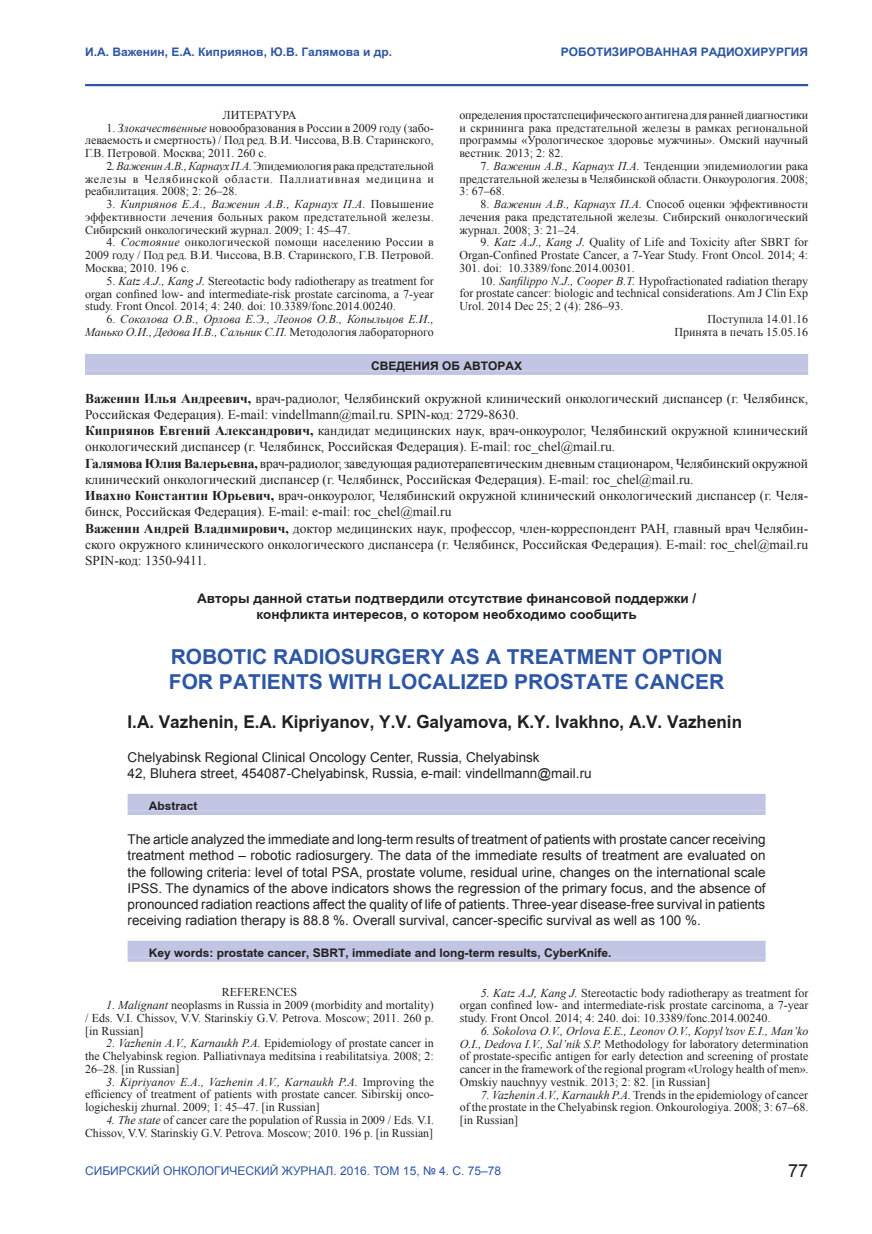
<style>
.page{position:relative;width:872px;height:1234px;background:#fff}
.page>*{position:absolute;margin:0;border:0;box-sizing:border-box;transform-origin:0 0}
.t1{font:700 21px "Arial";color:#2d56a5}
.t2{font:700 18px "Arial";color:#231f20;scale:.95 1}
.t3{font:18px "Arial";color:#231f20}
.t4{font:13.5px/16.2px "Times New Roman";color:#231f20}
.t5{font:13.5px/16.2px "Arial";color:#231f20}
.t6{font:700 13.5px/16.2px "Arial";color:#231f20;text-align:center}
.t7{font:12px/12.8px "Times New Roman";color:#231f20;text-align:justify}
.t8{font:italic 12px/12.8px "Times New Roman";letter-spacing:.005em;color:#231f20;text-align:right}
.t9{font:700 12px "Arial";color:#231f20}
.t10{font:700 12px "Arial";color:#2d56a5}
.t11{font:12px "Arial";color:#2d56a5}
.s1{font-style:italic}
.s2{font-style:normal}
.s3{font-weight:700}
</style>
<div class="page">
<hr style="left:85px;top:84px;width:723px;height:2px;background:#2d56a5">
<div style="left:85px;top:354px;width:723px;height:16px;background:#c1c4e2"></div>
<div style="left:85px;top:370px;width:723px;height:5px;background:#c1c4e2"></div>
<div style="left:128px;top:793px;width:637px;height:17px;background:#c1c4e2"></div>
<svg style="left:128px;top:810px;width:637px;height:4px;background:#c4c7e3"></svg>
<div style="left:128px;top:940px;width:637px;height:17px;background:#c1c4e2"></div>
<hr style="left:128px;top:957px;width:637px;height:4px;background:#c1c4e2">
<p class="t10" style="left:85px;top:45px;width:308px">И.А. Важенин, Е.А. Киприянов, Ю.В. Галямова и др.</p>
<p class="t10" style="left:561px;top:45px;width:95px">РОБОТИЗИРОВАННАЯ</p>
<p class="t10" style="left:700px;top:45px;width:69px">РАДИОХИРУР</p>
<p class="t10" style="left:784px;top:45px;width:25px">ГИЯ</p>
<p class="t7" style="left:222px;top:108px;width:75px">ЛИТЕРАТУРА</p>
<p class="t7" style="left:85px;top:121px;width:350px;text-indent:21px">1. <span class="s1">Злокачественные</span> новообразования в России в 2009 году (забо&shy;леваемость и смертность) / Под ред. В.И. Чиссова, В.В. Старинского, Г.В. Петровой. Москва; 2011. 260 с.</p>
<p class="t7" style="left:85px;top:159px;width:350px;text-indent:21px">2<span class="s1">. Важенин А.В., Карнаух П.А.</span> Эпидемиология рака предстательной железы в Челябинской области. Паллиативная медицина и реабилитация. 2008; 2: 26–28.</p>
<p class="t7" style="left:85px;top:198px;width:350px;text-indent:21px">3. <span class="s1">Киприянов Е.А., Важенин А.В., Карнаух П.А.</span> Повышение эффективности лечения больных раком предстательной железы.<br>Сибирский онкологический журнал. 2009; 1: 45–47.</p>
<p class="t7" style="left:85px;top:236px;width:350px;text-indent:21px">4. <span class="s1">Состояние</span> онкологической помощи населению России в 2009 году / Под ред. В.И. Чиссова, В.В. Старинского, Г.В. Петровой.<br>Москва; 2010. 196 с.</p>
<p class="t7" style="left:85px;top:274px;width:350px;text-indent:21px">5. <span class="s1">Katz A.J., Kang J.</span> Stereotactic body radiotherapy as treatment for organ confined low- and intermediate-risk prostate carcinoma, a 7-year study. Front Oncol. 2014; 4: 240. doi: 10.3389/fonc.2014.00240.</p>
<p class="t8" style="left:85px;top:312px;width:350px"><span class="s2">6.</span> Соколова О.В., Орлова Е.Э., Леонов О.В., Копыльцов Е.И.,<br>Манько О.И., Дедова И.В., Сальник С.П. <span class="s2">Методология лабораторного</span></p>
<p class="t7" style="left:459px;top:108px;width:350px">определения простатспецифического антигена для ранней диагностики и скрининга рака предстательной железы в рамках региональной программы «Урологическое здоровье мужчины». Омский научный вестник. 2013; 2: 82.</p>
<p class="t7" style="left:459px;top:159px;width:350px;text-indent:21px">7. <span class="s1">Важенин А.В., Карнаух П.А.</span> Тенденции эпидемиологии рака предстательной железы в Челябинской области. Онкоурология. 2008; 3: 67–68.</p>
<p class="t7" style="left:459px;top:197px;width:350px;text-indent:21px">8. <span class="s1">Важенин А.В., Карнаух П.А.</span> Способ оценки эффективности лечения рака предстательной железы. Сибирский онкологический журнал. 2008; 3: 21–24.</p>
<p class="t7" style="left:459px;top:236px;width:350px;text-indent:21px">9. <span class="s1">Katz A.J., Kang J.</span> Quality of Life and Toxicity after SBRT for Organ-Confined Prostate Cancer, a 7-Year Study. Front Oncol. 2014; 4:<br>301. doi: 10.3389/fonc.2014.00301.</p>
<p class="t7" style="left:480px;top:274px;width:329px">10. <span class="s1">Sanfilippo N.J., Cooper B.T.</span> Hypofractionated radiation therapy</p>
<p class="t7" style="left:459px;top:287px;width:350px">for prostate cancer: biologic and technical considerations. Am J Clin Exp</p>
<p class="t7" style="left:459px;top:299px;width:165px">Urol. 2014 Dec 25; 2 (4): 286–93.</p>
<p class="t7" style="left:707px;top:312px;width:102px">Поступила 14.01.16</p>
<p class="t7" style="left:674px;top:325px;width:135px">Принята в печать 15.05.16</p>
<p class="t9" style="left:371px;top:359px;width:27px">Сведе</p>
<p class="t9" style="left:413px;top:359px;width:111px">ния о б авто рах</p>
<p class="t4" style="left:85px;top:390px;width:724px"><span class="s3">Важенин Илья Андреевич,</span> врач-радиолог, Челябинский окружной клинический онкологический диспансер (г. Челябинск, Российская Федерация). E-mail: vindellmann@mail.ru. SPIN-код: 2729-8630.<br><span class="s3">Киприянов Евгений Александрович,</span> кандидат медицинских наук, врач-онкоуролог, Челябинский окружной клинический онкологический диспансер (г. Челябинск, Российская Федерация). E-mail: roc_chel@mail.ru.<br><span class="s3">Галямова Юлия Валерьевна,</span> врач-радиолог, заведующая радиотерапевтическим дневным стационаром, Челябинский окружной клинический онкологический диспансер (г. Челябинск, Российская Федерация). E-mail: roc_chel@mail.ru.<br><span class="s3">Ивахно Константин Юрьевич,</span> врач-онкоуролог, Челябинский окружной клинический онкологический диспансер (г. Челя&shy;бинск, Российская Федерация). E-mail: e-mail: roc_chel@mail.ru<br><span class="s3">Важенин Андрей Владимирович,</span> доктор медицинских наук, профессор, член-корреспондент РАН, главный врач Челябин&shy;ского окружного клинического онкологического диспансера (г. Челябинск, Российская Федерация). E-mail: roc_chel@mail.ru SPIN-код: 1350-9411.</p>
<p class="t6" style="left:197px;top:590px;width:501px">Авторы данной статьи подтвердили отсутствие финансовой поддержки / конфликта интересов, о котором необходимо сообщить</p>
<h1 class="t1" style="left:171px;top:644px;width:15px">ROBOTIC</h1>
<h1 class="t1" style="left:273px;top:644px;width:16px">RADIOSURGERY</h1>
<h1 class="t1" style="left:450px;top:644px;width:72px">AS ATREATMENT</h1>
<h1 class="t1" style="left:642px;top:644px;width:14px">OPTION</h1>
<h1 class="t1" style="left:169px;top:669px;width:16px">FOR</h1>
<h1 class="t1" style="left:219px;top:669px;width:14px">PATIENTS</h1>
<h1 class="t1" style="left:329px;top:669px;width:73px">WIT H LOCALI</h1>
<h1 class="t1" style="left:466px;top:669px;width:63px">ZED PROSTATE</h1>
<h1 class="t1" style="left:634px;top:669px;width:16px">CANCER</h1>
<h2 class="t2" style="left:128px;top:711px;width:648px">I.A. Vazhenin, E.A. Kipriyanov, Y.V. Galyamova, K.Y. Ivakhno, A.V. Vazhenin</h2>
<p class="t5" style="left:128px;top:749px;width:465px">Chelyabinsk Regional Clinical Oncology Center, Russia, Chelyabinsk<br>42, Bluhera street, 454087-Chelyabinsk, Russia, e-mail: vindellmann@mail.ru</p>
<p class="t9" style="left:149px;top:799px;width:50px">Abstract</p>
<p class="t5" style="left:128px;top:831px;width:639px;text-align:justify">The article analyzed the immediate and long-term results of treatment of patients with prostate cancer receiving treatment method – robotic radiosurgery. The data of the immediate results of treatment are evaluated on the following criteria: level of total PSA, prostate volume, residual urine, changes on the international scale IPSS. The dynamics of the above indicators shows the regression of the primary focus, and the absence of pronounced radiation reactions affect the quality of life of patients. Three-year disease-free survival in patients receiving radiation therapy is 88.8 %. Overall survival, cancer-specific survival as well as 100 %.</p>
<p class="t9" style="left:149px;top:946px;width:173px">Key words: prostate cancer, SBRT</p>
<p class="t9" style="left:345px;top:946px;width:267px">, immediate and long-term results, CyberKnife.</p>
<p class="t7" style="left:222px;top:985px;width:77px">REFERENCES</p>
<p class="t7" style="left:85px;top:998px;width:350px;text-indent:21px"><span class="s1">1. Malignant</span> neoplasms in Russia in 2009 (morbidity and mortality) / Eds. V.I. Chissov, V.V. Starinskiy G.V. Petrova. Moscow; 2011. 260 p. [in Russian]</p>
<p class="t7" style="left:85px;top:1036px;width:350px;text-indent:21px"><span class="s1">2. Vazhenin A.V., Karnaukh P.A.</span> Epidemiology of prostate cancer in the Chelyabinsk region. Palliativnaya meditsina i reabilitatsiya. 2008; 2:<br>26–28. [in Russian]</p>
<p class="t7" style="left:85px;top:1074px;width:350px;text-indent:21px"><span class="s1">3. Kipriyanov E.A., Vazhenin A.V., Karnaukh P.A.</span> Improving the efficiency of treatment of patients with prostate cancer. Sibirskij onco&shy;logicheskij zhurnal. 2009; 1: 45–47. [in Russian]</p>
<p class="t7" style="left:85px;top:1113px;width:350px;text-align:right"><span class="s1">4. The state</span> of cancer care the population of Russia in 2009 / Eds. V.I.<br>Chissov, V.V. Starinskiy G.V. Petrova. Moscow; 2010. 196 p. [in Russian]</p>
<p class="t7" style="left:460px;top:985px;width:350px;text-indent:21px"><span class="s1">5. Katz A.J, Kang J.</span> Stereotactic body radiotherapy as treatment for organ confined low- and intermediate-risk prostate carcinoma, a 7-year study. Front Oncol. 2014; 4: 240. doi: 10.3389/fonc.2014.00240.</p>
<p class="t7" style="left:460px;top:1024px;width:350px;text-indent:21px"><span class="s1">6. Sokolova O.V., Orlova E.E., Leonov O.V., Kopyl’tsov E.I., Man’ko O.I., Dedova I.V., Sal’nik S.P.</span> Methodology for laboratory determination of prostate-specific antigen for early detection and screening of prostate cancer in the framework of the regional program «Urology health of men».<br>Omskiy nauchnyy vestnik. 2013; 2: 82. [in Russian]</p>
<p class="t7" style="left:460px;top:1087px;width:350px;text-indent:21px"><span class="s1">7. Vazhenin A.V., Karnaukh P.A.</span> Trends in the epidemiology of cancer of the prostate in the Chelyabinsk region. Onkourologiya. 2008; 3: 67–68. [in Russian]</p>
<p class="t11" style="left:85px;top:1162px;width:418px">СИБИРСКИЙ ОНКОЛОГИЧЕСКИЙ ЖУРНАЛ. 2016. ТОМ 15, № 4. С. 75–78</p>
<h2 class="t3" style="left:788px;top:1158px;width:22px">77</h2>
</div>
